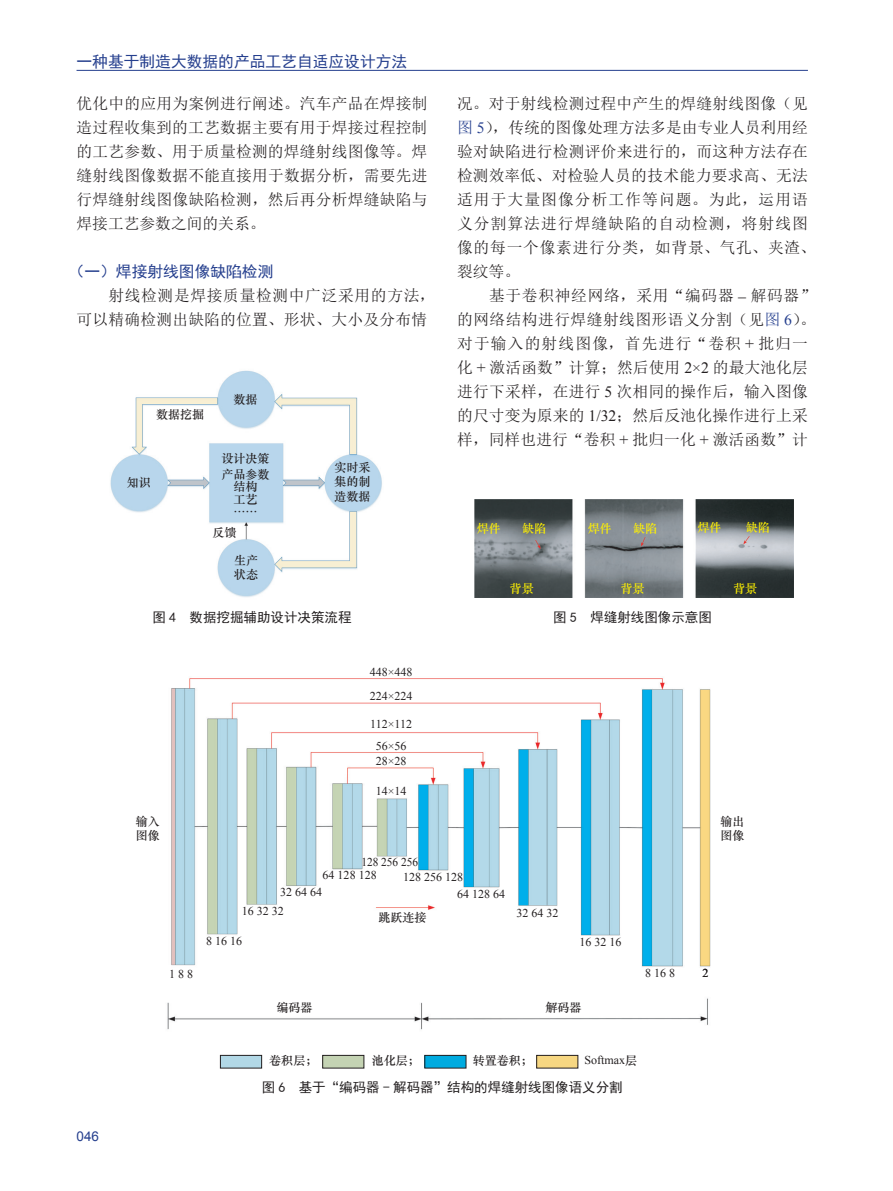
<style>
.page{position:relative;width:893px;height:1191px;background:#fff}
.page>*{position:absolute;margin:0;border:0;box-sizing:border-box;transform-origin:0 0}
.t1{font:15.75px/24px "Sim Sun";letter-spacing:.015em;color:#231f20}
.t2{font:15.75px/24px "Sim Sun";letter-spacing:.04em;color:#231f20}
.t3{font:15.75px "Sim Hei";color:#253f8e}
.t4{font:13.5px "Sim Hei";color:#231f20}
.t5{font:13.5px "Arial";color:#253f8e}
.t6{font:12px "Times New Roman";color:#231f20}
.t7{font:12px/14.4px "ST Zhongsong";color:#231f20}
.t8{font:12px "ST Zhongsong";color:#fff101}
.t9{font:12px "Times New Roman";color:#231f20;scale:.95 1}
.s1{color:#253f8e}
.s2{font-family:"Times New Roman";color:#253f8e}
.s3{font-family:"Times New Roman"}
.s4{font-family:"ST Zhongsong"}
</style>
<div class="page">
<hr style="left:77px;top:70px;width:731px;height:1px;background:#253f8e">
<img style="left:110px;top:370px;width:272px;height:227px">
<img style="left:474px;top:499px;width:319px;height:98px">
<img style="left:167px;top:678px;width:544px;height:391px">
<div style="left:220px;top:1055px;width:42px;height:13px;background:#b2d8e6"></div>
<div style="left:220px;top:1055px;width:42px;height:13px;border:1px solid #231f20"></div>
<div style="left:323px;top:1055px;width:41px;height:13px;background:#c4d3b3"></div>
<div style="left:322px;top:1055px;width:42px;height:13px;border:1px solid #231f20"></div>
<div style="left:425px;top:1055px;width:41px;height:13px;background:#00abe0"></div>
<div style="left:425px;top:1055px;width:41px;height:13px;border:1px solid #231f20"></div>
<div style="left:537px;top:1055px;width:41px;height:13px;background:#f7d782"></div>
<div style="left:536px;top:1055px;width:42px;height:13px;border:1px solid #231f20"></div>
<p class="t3" style="left:77px;top:53px;width:332px">一种基于制造大数据的产品工艺自适应设计方法</p>
<p class="t1" style="left:77px;top:92px;width:352px;text-align:justify">优化中的应用为案例进行阐述。汽车产品在焊接制造过程收集到的工艺数据主要有用于焊接过程控制的工艺参数、用于质量检测的焊缝射线图像等。焊缝射线图像数据不能直接用于数据分析，需要先进行焊缝射线图像缺陷检测，然后再分析焊缝缺陷与焊接工艺参数之间的关系。</p>
<p class="t3" style="left:69px;top:264px;width:206px">（一）焊接射线图像缺陷检测</p>
<p class="t2" style="left:77px;top:284px;width:360px;text-indent:32px">射线检测是焊接质量检测中广泛采用的方法，可以精确检测出缺陷的位置、形状、大小及分布情</p>
<p class="t7" style="left:156px;top:406px;width:50px">数据挖掘</p>
<p class="t7" style="left:234px;top:392px;width:26px">数据</p>
<p class="t7" style="left:127px;top:475px;width:26px">知识</p>
<p class="t7" style="left:222px;top:451px;width:50px">设计决策</p>
<p class="t7" style="left:222px;top:467px;width:50px;line-height:12.5px;text-align:center">产品参数结构<br>工艺……</p>
<p class="t7" style="left:213px;top:524px;width:26px">反馈</p>
<p class="t7" style="left:234px;top:552px;width:26px">生产状态</p>
<p class="t7" style="left:334px;top:459px;width:38px;text-align:justify">实时采集的制造数据</p>
<p class="t1" style="left:457px;top:92px;width:360px">况。对于射线检测过程中产生的焊缝射线图像（见<span class="s1">图</span> <span class="s2">5</span>），传统的图像处理方法多是由专业人员利用经验对缺陷进行检测评价来进行的，而这种方法存在检测效率低、对检验人员的技术能力要求高、无法适用于大量图像分析工作等问题。为此，运用语义分割算法进行焊缝缺陷的自动检测，将射线图像的每一个像素进行分类，如背景、气孔、夹渣、裂纹等。</p>
<p class="t1" style="left:457px;top:284px;width:360px;text-indent:32px">基于卷积神经网络，采用“编码器 解码器”的网络结构进行焊缝射线图形语义分割（见<span class="s1">图</span> <span class="s2">6</span>）。对于输入的射线图像，首先进行“卷积 <span class="s3">+</span> 批归一化 <span class="s3">+</span> 激活函数”计算；然后使用 <span class="s3">2×2</span> 的最大池化层进行下采样，在进行 <span class="s3">5</span> 次相同的操作后，输入图像的尺寸变为原来的 <span class="s3">1/32</span>；然后反池化操作进行上采样，同样也进行“卷积 <span class="s3">+</span> 批归一化 <span class="s3">+</span> 激活函数”计</p>
<p class="t8" style="left:477px;top:520px;width:26px">焊件</p>
<p class="t8" style="left:522px;top:520px;width:26px">缺陷</p>
<p class="t8" style="left:510px;top:580px;width:26px">背景</p>
<p class="t8" style="left:588px;top:520px;width:26px">焊件</p>
<p class="t8" style="left:633px;top:520px;width:26px">缺陷</p>
<p class="t8" style="left:620px;top:580px;width:26px">背景</p>
<p class="t8" style="left:697px;top:518px;width:26px">焊件</p>
<p class="t8" style="left:746px;top:518px;width:26px">缺陷</p>
<p class="t8" style="left:733px;top:580px;width:26px">背景</p>
<p class="t4" style="left:152px;top:611px;width:201px">图 4 数据挖掘辅助设计决策流程</p>
<p class="t4" style="left:553px;top:611px;width:160px">图 5 焊缝射线图像示意图</p>
<p class="t6" style="left:370px;top:663px;width:44px">448×448</p>
<p class="t6" style="left:370px;top:687px;width:44px">224×224</p>
<p class="t6" style="left:370px;top:716px;width:43px">112×112</p>
<p class="t6" style="left:376px;top:737px;width:32px">56×56</p>
<p class="t6" style="left:376px;top:753px;width:32px">28×28</p>
<p class="t5" style="left:77px;top:1127px;width:24px">046</p>
<p class="t7" style="left:136px;top:813px;width:26px">输入图像</p>
<p class="t6" style="left:169px;top:965px;width:26px">1 8 8</p>
<p class="t6" style="left:376px;top:783px;width:32px">14×14</p>
<p class="t9" style="left:361px;top:854px;width:61px">128 256 256</p>
<p class="t6" style="left:323px;top:867px;width:56px">64 128 128</p>
<p class="t6" style="left:403px;top:869px;width:62px">128 256 128</p>
<p class="t6" style="left:280px;top:884px;width:44px">32 64 64</p>
<p class="t6" style="left:457px;top:886px;width:50px">64 128 64</p>
<p class="t6" style="left:242px;top:902px;width:44px">16 32 32</p>
<p class="t7" style="left:378px;top:910px;width:50px">跳跃连接</p>
<p class="t6" style="left:206px;top:933px;width:38px">8 16 16</p>
<p class="t6" style="left:516px;top:905px;width:44px">32 64 32</p>
<p class="t6" style="left:579px;top:934px;width:44px">16 32 16</p>
<p class="t7" style="left:276px;top:999px;width:38px">编码器</p>
<p class="t7" style="left:545px;top:999px;width:38px">解码器</p>
<p class="t7" style="left:720px;top:813px;width:26px">输出图像</p>
<p class="t6" style="left:645px;top:964px;width:32px">8 16 8</p>
<p class="t6" style="left:702px;top:964px;width:8px">2</p>
<p class="t7" style="left:269px;top:1052px;width:50px">卷积层；</p>
<p class="t7" style="left:372px;top:1052px;width:50px">池化层；</p>
<p class="t7" style="left:473px;top:1052px;width:62px">转置卷积；</p>
<p class="t6" style="left:584px;top:1051px;width:54px">Softmax<span class="s4">层</span></p>
<p class="t4" style="left:262px;top:1080px;width:363px">图 6 基于“编码器 - 解码器”结构的焊缝射线图像语义分割</p>
</div>
